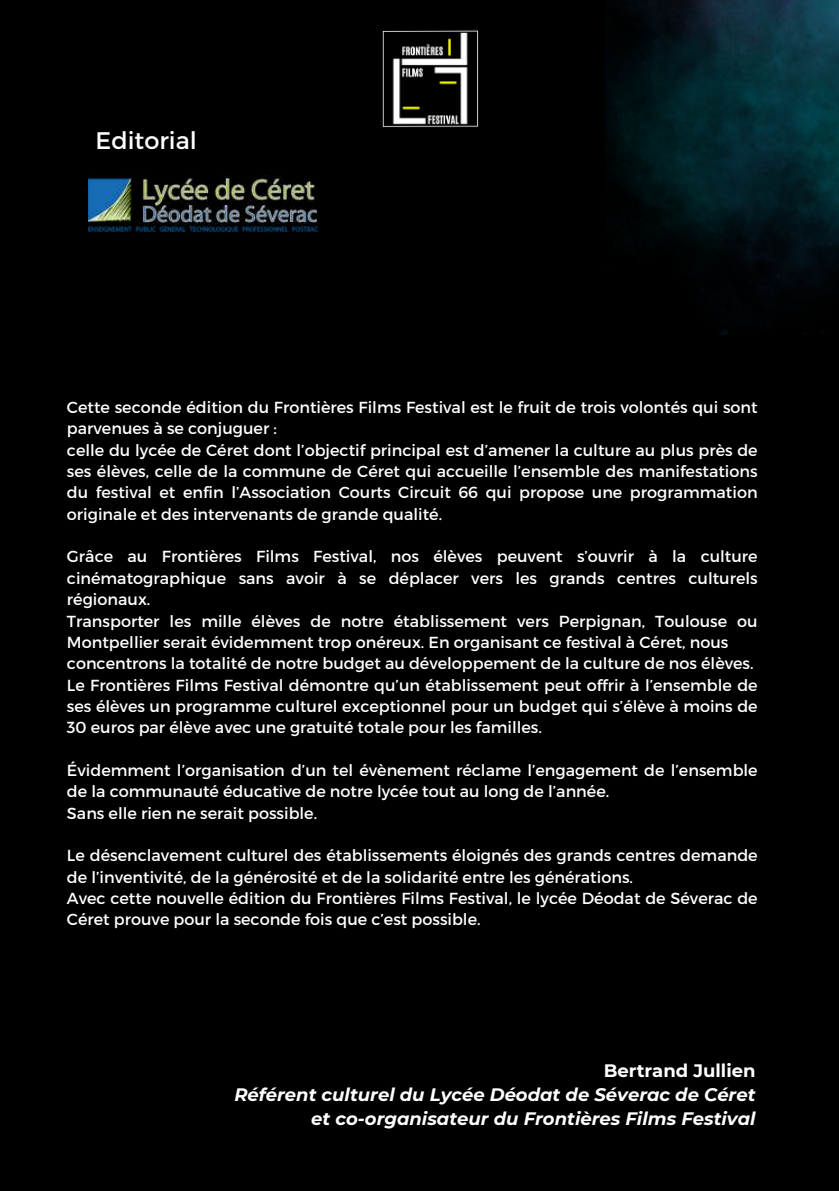
<style>
.page{position:relative;width:839px;height:1191px;background:#fff}
.page>*{position:absolute;margin:0;border:0;box-sizing:border-box;transform-origin:0 0}
.t1{font:24px "Montserrat";color:#fff}
.t2{font:italic 700 18px/24px "Montserrat";color:#fff;text-align:right}
.t3{font:700 18px "Montserrat";color:#fff}
.t4{font:16px/21.4px "Montserrat";color:#fff}
</style>
<div class="page">
<div style="left:0;top:0;width:838px;height:1191px;background:#000"></div>
<img style="left:382px;top:30px;width:97px;height:98px">
<img style="left:89px;top:176px;width:228px;height:57px">
<img style="left:605px;top:0;width:233px;height:335px">
<h1 class="t1" style="left:96px;top:125px;width:103px">Editorial</h1>
<p class="t4" style="left:67px;top:396px;width:692px">Cette seconde édition du Frontières Films Festival est le fruit de trois volontés qui sont parvenues à se conjuguer :<br>celle du lycée de Céret dont l’objectif principal est d’amener la culture au plus près de ses élèves, celle de la commune de Céret qui accueille l’ensemble des manifestations du festival et enfin l’Association Courts Circuit 66 qui propose une programmation originale et des intervenants de grande qualité.</p>
<p class="t4" style="left:67px;top:545px;width:692px">Grâce au Frontières Films Festival, nos élèves peuvent s’ouvrir à la culture cinématographique sans avoir à se déplacer vers les grands centres culturels régionaux.<br>Transporter les mille élèves de notre établissement vers Perpignan, Toulouse ou Montpellier serait évidemment trop onéreux. En organisant ce festival à Céret, nous concentrons la totalité de notre budget au développement de la culture de nos élèves.<br>Le Frontières Films Festival démontre qu’un établissement peut offrir à l’ensemble de ses élèves un programme culturel exceptionnel pour un budget qui s’élève à moins de 30 euros par élève avec une gratuité totale pour les familles.</p>
<p class="t4" style="left:67px;top:759px;width:692px">Évidemment l’organisation d’un tel évènement réclame l’engagement de l’ensemble de la communauté éducative de notre lycée tout au long de l’année.<br>Sans elle rien ne serait possible.</p>
<p class="t4" style="left:67px;top:844px;width:692px">Le désenclavement culturel des établissements éloignés des grands centres demande de l’inventivité, de la générosité et de la solidarité entre les générations.<br>Avec cette nouvelle édition du Frontières Films Festival, le lycée Déodat de Séverac de Céret prouve pour la seconde fois que c’est possible.</p>
<p class="t3" style="left:603px;top:1060px;width:153px">Bertrand Jullien</p>
<p class="t2" style="left:234px;top:1082px;width:522px">Référent culturel du Lycée Déodat de Séverac de Céret et co-organisateur du Frontières Films Festival</p>
</div>
